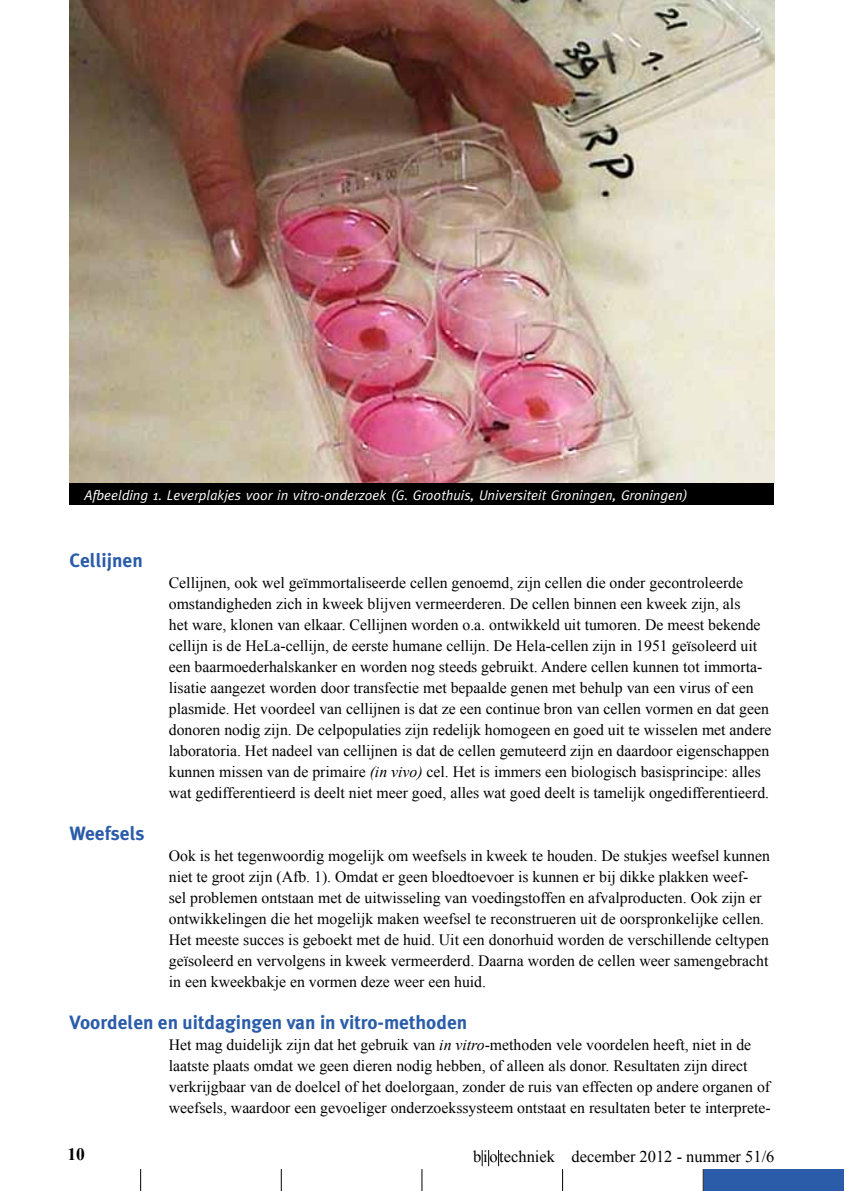
<style>
.page{position:relative;width:844px;height:1191px;background:#fff}
.page>*{position:absolute;margin:0;border:0;box-sizing:border-box;transform-origin:0 0}
.t1{font:700 19.25px "Meta Plus";color:#2a5caa}
.t2{font:700 17.5px "Times New Roman";color:#000}
.t3{font:16.45px "Times New Roman";color:#000}
.t4{font:15.75px/21px "Times New Roman";color:#000}
.t5{font:italic 14px "Meta";color:#fff}
.s1{font-style:italic}
</style>
<div class="page">
<svg style="left:482px;top:1150px;width:7px;height:16px"></svg>
<svg style="left:498px;top:1150px;width:1px;height:16px"></svg>
<svg style="left:140px;top:1169px;width:1px;height:22px"></svg>
<svg style="left:281px;top:1169px;width:1px;height:22px"></svg>
<svg style="left:421px;top:1169px;width:1px;height:22px"></svg>
<svg style="left:562px;top:1169px;width:1px;height:22px"></svg>
<svg style="left:702px;top:1169px;width:1px;height:22px"></svg>
<div style="left:704px;top:1169px;width:139px;height:22px;background:#2a5caa"></div>
<img style="left:69px;top:0;width:705px;height:483px">
<div style="left:69px;top:483px;width:704px;height:21px;background:#000"></div>
<p class="t5" style="left:84px;top:487px;width:604px">Afbeelding 1. Leverplakjes voor in vitro-onderzoek (G. Groothuis, Universiteit Groningen, Groningen)</p>
<p class="t1" style="left:69px;top:549px;width:75px">Cellijnen</p>
<p class="t1" style="left:69px;top:822px;width:77px">Weefsels</p>
<p class="t4" style="left:169px;top:572px;width:604px">Cellijnen, ook wel geïmmortaliseerde cellen genoemd, zijn cellen die onder gecontroleerde omstandigheden zich in kweek blijven vermeerderen. De cellen binnen een kweek zijn, als<br>het ware, klonen van elkaar. Cellijnen worden o.a. ontwikkeld uit tumoren. De meest bekende cellijn is de HeLa-cellijn, de eerste humane cellijn. De Hela-cellen zijn in 1951 geïsoleerd uit een baarmoederhalskanker en worden nog steeds gebruikt. Andere cellen kunnen tot immorta&shy;lisatie aangezet worden door transfectie met bepaalde genen met behulp van een virus of een plasmide. Het voordeel van cellijnen is dat ze een continue bron van cellen vormen en dat geen donoren nodig zijn. De celpopulaties zijn redelijk homogeen en goed uit te wisselen met andere laboratoria. Het nadeel van cellijnen is dat de cellen gemuteerd zijn en daardoor eigenschappen kunnen missen van de primaire <span class="s1">(in vivo)</span> cel. Het is immers een biologisch basisprincipe: alles wat gedifferentieerd is deelt niet meer goed, alles wat goed deelt is tamelijk ongedifferentieerd.</p>
<p class="t4" style="left:169px;top:845px;width:602px">Ook is het tegenwoordig mogelijk om weefsels in kweek te houden. De stukjes weefsel kunnen niet te groot zijn (Afb. 1). Omdat er geen bloedtoevoer is kunnen er bij dikke plakken weef-<br>sel problemen ontstaan met de uitwisseling van voedingstoffen en afvalproducten. Ook zijn er ontwikkelingen die het mogelijk maken weefsel te reconstrueren uit de oorspronkelijke cellen.<br>Het meeste succes is geboekt met de huid. Uit een donorhuid worden de verschillende celtypen geïsoleerd en vervolgens in kweek vermeerderd. Daarna worden de cellen weer samengebracht in een kweekbakje en vormen deze weer een huid.</p>
<p class="t1" style="left:69px;top:1011px;width:399px">Voordelen en uitdagingen van in vitro-methoden</p>
<p class="t4" style="left:169px;top:1034px;width:603px">Het mag duidelijk zijn dat het gebruik van <span class="s1">in vitro</span>-methoden vele voordelen heeft, niet in de laatste plaats omdat we geen dieren nodig hebben, of alleen als donor. Resultaten zijn direct verkrijgbaar van de doelcel of het doelorgaan, zonder de ruis van effecten op andere organen of weefsels, waardoor een gevoeliger onderzoekssysteem ontstaat en resultaten beter te interprete-</p>
<p class="t2" style="left:67px;top:1142px;width:19px">10</p>
<p class="t3" style="left:473px;top:1145px;width:302px">biotechniek december 2012 - nummer 51/6</p>
</div>
